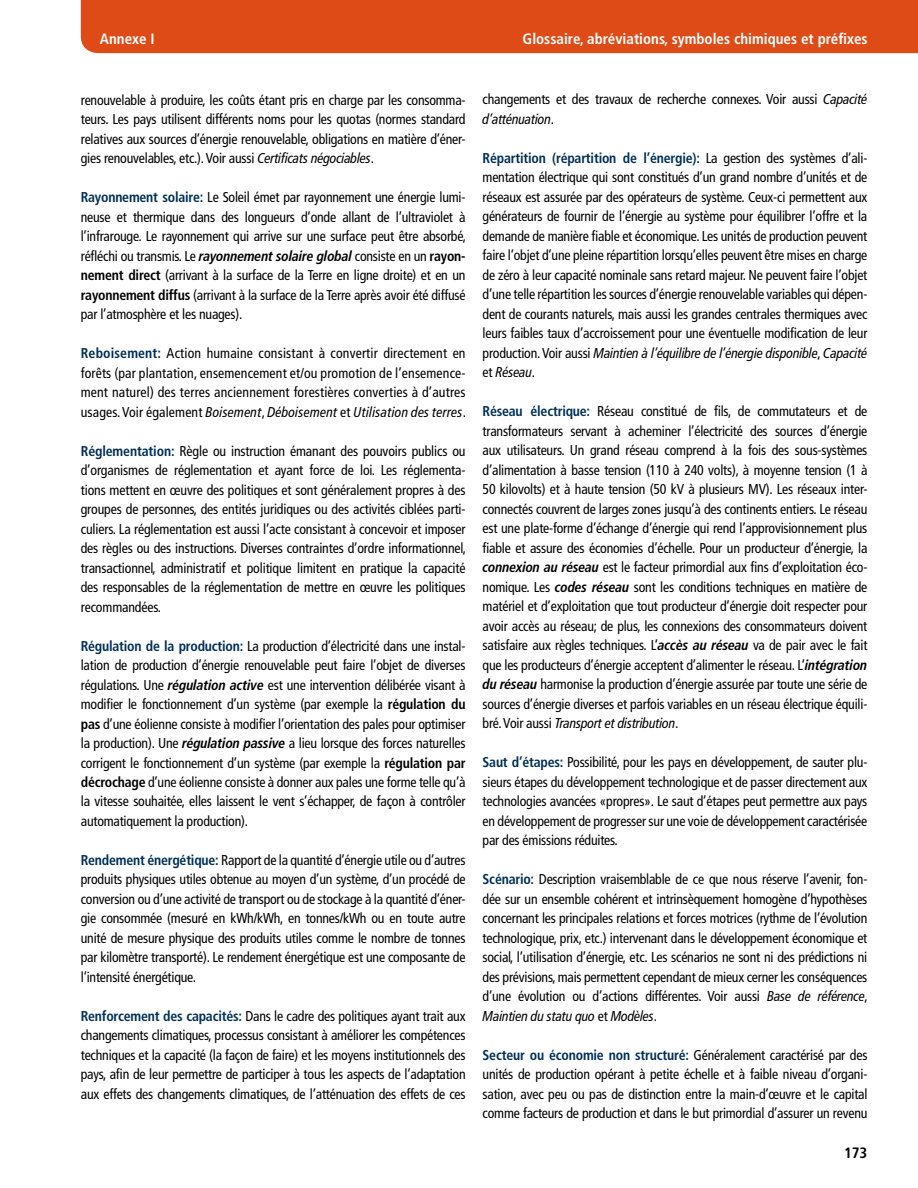
<style>
.page{position:relative;width:918px;height:1188px;background:#fff}
.page>*{position:absolute;margin:0;border:0;box-sizing:border-box;transform-origin:0 0}
.t1{font:700 condensed 15px "Frutiger LT Pro";color:#fff}
.t2{font:700 condensed 15px "Frutiger LT Pro";color:#000}
.t3{font:condensed 14.25px/19.5px "Frutiger LT Pro";letter-spacing:-.015em;color:#000;text-align:justify}
.s1{font-style:italic}
.s2{font-weight:700;color:#002f56}
.s3{font-weight:700;font-style:italic}
.s4{font-weight:700}
</style>
<div class="page">
<div style="left:81px;top:0;width:837px;height:53px;background:#de4b16"></div>
<p class="t1" style="left:100px;top:30px;width:56px">Annexe I</p>
<p class="t1" style="left:523px;top:30px;width:346px">Glossaire, abréviations, symboles chimiques et préfixes</p>
<p class="t3" style="left:81px;top:90px;width:386px">renouvelable à produire, les coûts étant pris en charge par les consomma&shy;teurs. Les pays utilisent différents noms pour les quotas (normes standard relatives aux sources d’énergie renouvelable, obligations en matière d’éner&shy;gies renouvelables, etc.). Voir aussi <span class="s1">Certificats négociables</span>.</p>
<p class="t3" style="left:81px;top:188px;width:387px"><span class="s2">Rayonnement solaire:</span> Le Soleil émet par rayonnement une énergie lumi&shy;neuse et thermique dans des longueurs d’onde allant de l’ultraviolet à l’infrarouge. Le rayonnement qui arrive sur une surface peut être absorbé, réfléchi ou transmis. Le <span class="s3">rayonnement solaire global</span> consiste en un <span class="s4">rayon&shy;nement direct</span> (arrivant à la surface de la Terre en ligne droite) et en un <span class="s4">rayonnement diffus</span> (arrivant à la surface de la Terre après avoir été diffusé par l’atmosphère et les nuages).</p>
<p class="t3" style="left:81px;top:344px;width:387px"><span class="s2">Reboisement:</span> Action humaine consistant à convertir directement en forêts (par plantation, ensemencement et/ou promotion de l’ensemence&shy;ment naturel) des terres anciennement forestières converties à d’autres usages. Voir également <span class="s1">Boisement</span>, <span class="s1">Déboisement</span> et <span class="s1">Utilisation des terres</span>.</p>
<p class="t3" style="left:81px;top:441px;width:387px"><span class="s2">Réglementation:</span> Règle ou instruction émanant des pouvoirs publics ou d’organismes de réglementation et ayant force de loi. Les réglementa&shy;tions mettent en œuvre des politiques et sont généralement propres à des groupes de personnes, des entités juridiques ou des activités ciblées parti&shy;culiers. La réglementation est aussi l’acte consistant à concevoir et imposer des règles ou des instructions. Diverses contraintes d’ordre informationnel, transactionnel, administratif et politique limitent en pratique la capacité des responsables de la réglementation de mettre en œuvre les politiques recommandées.</p>
<p class="t3" style="left:81px;top:636px;width:386px"><span class="s2">Régulation de la production:</span> La production d’électricité dans une instal&shy;lation de production d’énergie renouvelable peut faire l’objet de diverses régulations. Une <span class="s3">régulation active</span> est une intervention délibérée visant à modifier le fonctionnement d’un système (par exemple la <span class="s4">régulation du pas</span> d’une éolienne consiste à modifier l’orientation des pales pour optimiser la production). Une <span class="s3">régulation passive</span> a lieu lorsque des forces naturelles corrigent le fonctionnement d’un système (par exemple la <span class="s4">régulation par décrochage</span> d’une éolienne consiste à donner aux pales une forme telle qu’à la vitesse souhaitée, elles laissent le vent s’échapper, de façon à contrôler automatiquement la production).</p>
<p class="t3" style="left:81px;top:850px;width:386px"><span class="s2">Rendement énergétique:</span> Rapport de la quantité d’énergie utile ou d’autres produits physiques utiles obtenue au moyen d’un système, d’un procédé de conversion ou d’une activité de transport ou de stockage à la quantité d’éner&shy;gie consommée (mesuré en kWh/kWh, en tonnes/kWh ou en toute autre unité de mesure physique des produits utiles comme le nombre de tonnes par kilomètre transporté). Le rendement énergétique est une composante de l’intensité énergétique.</p>
<p class="t3" style="left:81px;top:1006px;width:386px"><span class="s2">Renforcement des capacités:</span> Dans le cadre des politiques ayant trait aux changements climatiques, processus consistant à améliorer les compétences techniques et la capacité (la façon de faire) et les moyens institutionnels des pays, afin de leur permettre de participer à tous les aspects de l’adaptation aux effets des changements climatiques, de l’atténuation des effets de ces</p>
<p class="t3" style="left:483px;top:90px;width:386px">changements et des travaux de recherche connexes. Voir aussi <span class="s1">Capacité d’atténuation</span>.</p>
<p class="t3" style="left:483px;top:148px;width:386px"><span class="s2">Répartition (répartition de l’énergie):</span> La gestion des systèmes d’ali&shy;mentation électrique qui sont constitués d’un grand nombre d’unités et de réseaux est assurée par des opérateurs de système. Ceux-ci permettent aux générateurs de fournir de l’énergie au système pour équilibrer l’offre et la demande de manière fiable et économique. Les unités de production peuvent faire l’objet d’une pleine répartition lorsqu’elles peuvent être mises en charge de zéro à leur capacité nominale sans retard majeur. Ne peuvent faire l’objet d’une telle répartition les sources d’énergie renouvelable variables qui dépen&shy;dent de courants naturels, mais aussi les grandes centrales thermiques avec leurs faibles taux d’accroissement pour une éventuelle modification de leur production. Voir aussi <span class="s1">Maintien à l’équilibre de l’énergie disponible</span>, <span class="s1">Capacité </span>et <span class="s1">Réseau</span>.</p>
<p class="t3" style="left:483px;top:402px;width:386px"><span class="s2">Réseau électrique:</span> Réseau constitué de fils, de commutateurs et de transformateurs servant à acheminer l’électricité des sources d’énergie aux utilisateurs. Un grand réseau comprend à la fois des sous-systèmes d’alimentation à basse tension (110 à 240 volts), à moyenne tension (1 à 50 kilovolts) et à haute tension (50 kV à plusieurs MV). Les réseaux inter&shy;connectés couvrent de larges zones jusqu’à des continents entiers. Le réseau est une plate-forme d’échange d’énergie qui rend l’approvisionnement plus fiable et assure des économies d’échelle. Pour un producteur d’énergie, la <span class="s3">connexion au réseau</span> est le facteur primordial aux fins d’exploitation éco&shy;nomique. Les <span class="s3">codes réseau</span> sont les conditions techniques en matière de matériel et d’exploitation que tout producteur d’énergie doit respecter pour avoir accès au réseau; de plus, les connexions des consommateurs doivent satisfaire aux règles techniques. L’<span class="s3">accès au réseau</span> va de pair avec le fait que les producteurs d’énergie acceptent d’alimenter le réseau. L’<span class="s3">intégration du réseau</span> harmonise la production d’énergie assurée par toute une série de sources d’énergie diverses et parfois variables en un réseau électrique équili&shy;bré. Voir aussi <span class="s1">Transport et distribution</span>.</p>
<p class="t3" style="left:483px;top:753px;width:386px"><span class="s2">Saut d’étapes:</span> Possibilité, pour les pays en développement, de sauter plu&shy;sieurs étapes du développement technologique et de passer directement aux technologies avancées «propres». Le saut d’étapes peut permettre aux pays en développement de progresser sur une voie de développement caractérisée par des émissions réduites.</p>
<p class="t3" style="left:483px;top:870px;width:387px"><span class="s2">Scénario:</span> Description vraisemblable de ce que nous réserve l’avenir, fon&shy;dée sur un ensemble cohérent et intrinsèquement homogène d’hypothèses concernant les principales relations et forces motrices (rythme de l’évolution technologique, prix, etc.) intervenant dans le développement économique et social, l’utilisation d’énergie, etc. Les scénarios ne sont ni des prédictions ni des prévisions, mais permettent cependant de mieux cerner les conséquences d’une évolution ou d’actions différentes. Voir aussi <span class="s1">Base de référence</span>, <span class="s1">Maintien du statu quo</span> et <span class="s1">Modèles</span>.</p>
<p class="t3" style="left:483px;top:1045px;width:386px"><span class="s2">Secteur ou économie non structuré:</span> Généralement caractérisé par des unités de production opérant à petite échelle et à faible niveau d’organi&shy;sation, avec peu ou pas de distinction entre la main-d’œuvre et le capital comme facteurs de production et dans le but primordial d’assurer un revenu</p>
<p class="t2" style="left:844px;top:1144px;width:25px">173</p>
</div>
